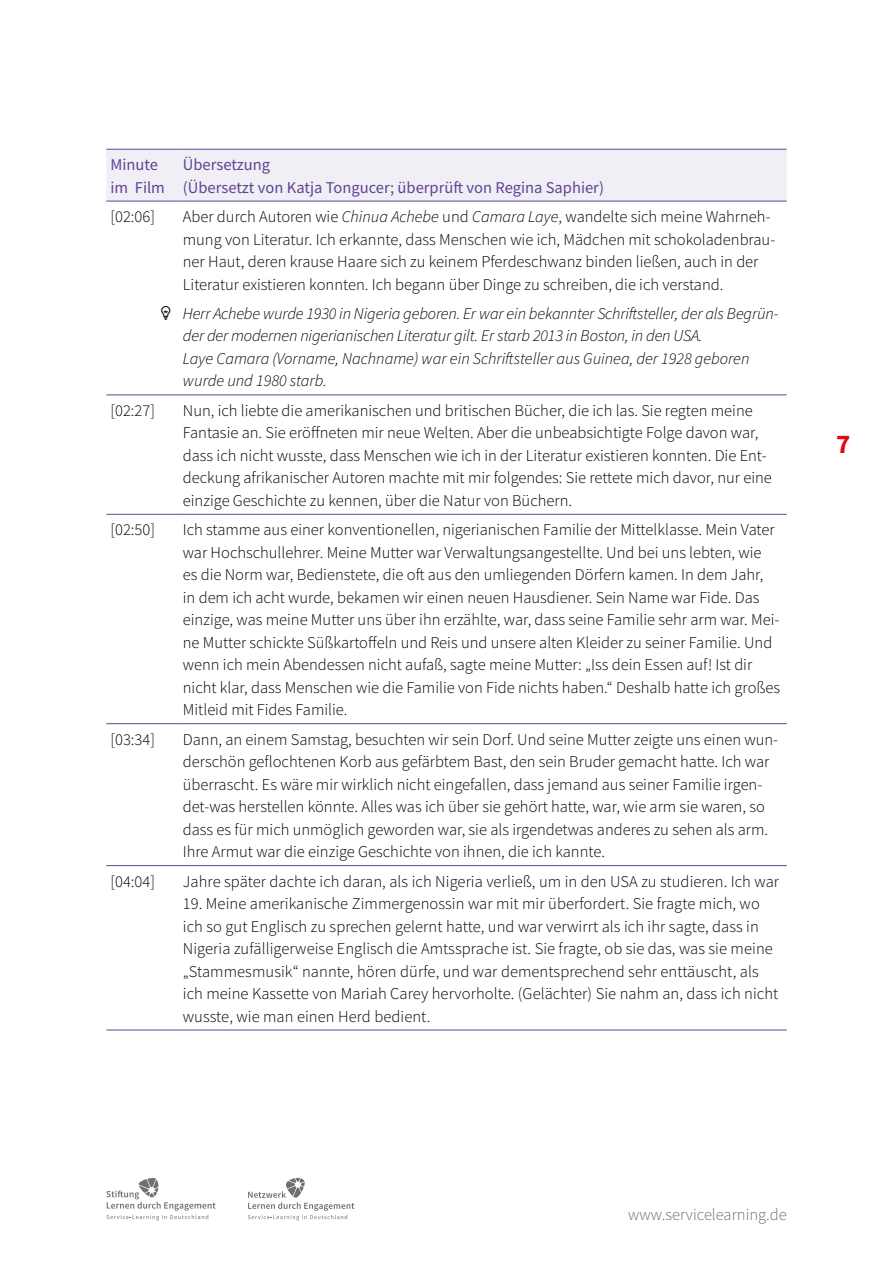
<style>
.page{position:relative;width:893px;height:1263px;background:#fff}
.page>*{position:absolute;margin:0;border:0;box-sizing:border-box;transform-origin:0 0}
.t1{font:700 27px "Source Sans Pro";color:#e30613}
.t2{font:300 16.5px/22.5px "Source Sans Pro";color:#000}
.t3{font:italic 300 16.5px/22.5px "Source Sans Pro";letter-spacing:-.01em;color:#000}
.t4{font:16.5px/22.5px "Source Sans Pro";color:#5f4394}
.t5{font:300 16.5px "Source Sans Pro";color:#706f6f}
.s1{font-style:italic}
</style>
<div class="page">
<svg style="left:106px;top:1178px;width:110px;height:42px"></svg>
<svg style="left:248px;top:1178px;width:106px;height:42px"></svg>
<div style="left:106px;top:150px;width:681px;height:51px;background:#f0eff5"></div>
<hr style="left:106px;top:149px;width:73px;height:1px;background:#5f4394">
<hr style="left:179px;top:149px;width:608px;height:1px;background:#5f4394">
<hr style="left:106px;top:201px;width:73px;height:1px;background:#5f4394">
<hr style="left:179px;top:201px;width:608px;height:1px;background:#5f4394">
<hr style="left:106px;top:394px;width:73px;height:1px;background:#5f4394">
<hr style="left:179px;top:394px;width:608px;height:1px;background:#5f4394">
<hr style="left:106px;top:514px;width:73px;height:1px;background:#5f4394">
<hr style="left:179px;top:514px;width:608px;height:1px;background:#5f4394">
<hr style="left:106px;top:723px;width:73px;height:1px;background:#5f4394">
<hr style="left:179px;top:723px;width:608px;height:1px;background:#5f4394">
<hr style="left:106px;top:865px;width:73px;height:1px;background:#5f4394">
<hr style="left:179px;top:865px;width:608px;height:1px;background:#5f4394">
<hr style="left:106px;top:1029px;width:73px;height:1px;background:#5f4394">
<hr style="left:179px;top:1029px;width:608px;height:1px;background:#5f4394">
<p class="t4" style="left:111px;top:153px;width:56px">Minute im Film</p>
<p class="t4" style="left:183px;top:153px;width:423px">Übersetzung<br>(Übersetzt von Katja Tongucer; überprüft von Regina Saphier)</p>
<p class="t2" style="left:111px;top:205px;width:46px">[02:06]</p>
<p class="t2" style="left:183px;top:205px;width:594px">Aber durch Autoren wie <span class="s1">Chinua Achebe</span> und <span class="s1">Camara Laye</span>, wandelte sich meine Wahrneh&shy;mung von Literatur. Ich erkannte, dass Menschen wie ich, Mädchen mit schokoladenbrau&shy;ner Haut, deren krause Haare sich zu keinem Pferdeschwanz binden ließen, auch in der Literatur existieren konnten. Ich begann über Dinge zu schreiben, die ich verstand.</p>
<p class="t3" style="left:183px;top:302px;width:597px;text-indent:-25px">● Herr Achebe wurde 1930 in Nigeria geboren. Er war ein bekannter Schriftsteller, der als Begrün&shy;der der modernen nigerianischen Literatur gilt. Er starb 2013 in Boston, in den USA.<br>Laye Camara (Vorname, Nachname) war ein Schriftsteller aus Guinea, der 1928 geboren wurde und 1980 starb.</p>
<p class="t2" style="left:111px;top:399px;width:46px">[02:27]</p>
<p class="t2" style="left:183px;top:399px;width:591px">Nun, ich liebte die amerikanischen und britischen Bücher, die ich las. Sie regten meine Fantasie an. Sie eröffneten mir neue Welten. Aber die unbeabsichtigte Folge davon war, dass ich nicht wusste, dass Menschen wie ich in der Literatur existieren konnten. Die Ent&shy;deckung afrikanischer Autoren machte mit mir folgendes: Sie rettete mich davor, nur eine einzige Geschichte zu kennen, über die Natur von Büchern.</p>
<p class="t2" style="left:111px;top:518px;width:46px">[02:50]</p>
<p class="t2" style="left:183px;top:518px;width:599px">Ich stamme aus einer konventionellen, nigerianischen Familie der Mittelklasse. Mein Vater war Hochschullehrer. Meine Mutter war Verwaltungsangestellte. Und bei uns lebten, wie es die Norm war, Bedienstete, die oft aus den umliegenden Dörfern kamen. In dem Jahr, in dem ich acht wurde, bekamen wir einen neuen Hausdiener. Sein Name war Fide. Das einzige, was meine Mutter uns über ihn erzählte, war, dass seine Familie sehr arm war. Mei&shy;ne Mutter schickte Süßkartoffeln und Reis und unsere alten Kleider zu seiner Familie. Und wenn ich mein Abendessen nicht aufaß, sagte meine Mutter: „Iss dein Essen auf! Ist dir nicht klar, dass Menschen wie die Familie von Fide nichts haben.“ Deshalb hatte ich großes Mitleid mit Fides Familie.</p>
<p class="t2" style="left:111px;top:728px;width:46px">[03:34]</p>
<p class="t2" style="left:183px;top:728px;width:597px">Dann, an einem Samstag, besuchten wir sein Dorf. Und seine Mutter zeigte uns einen wun&shy;derschön geflochtenen Korb aus gefärbtem Bast, den sein Bruder gemacht hatte. Ich war überrascht. Es wäre mir wirklich nicht eingefallen, dass jemand aus seiner Familie irgen&shy;det-was herstellen könnte. Alles was ich über sie gehört hatte, war, wie arm sie waren, so dass es für mich unmöglich geworden war, sie als irgendetwas anderes zu sehen als arm.<br>Ihre Armut war die einzige Geschichte von ihnen, die ich kannte.</p>
<p class="t2" style="left:111px;top:870px;width:46px">[04:04]</p>
<p class="t2" style="left:183px;top:870px;width:598px">Jahre später dachte ich daran, als ich Nigeria verließ, um in den USA zu studieren. Ich war</p>
<p class="t2" style="left:183px;top:892px;width:597px">19. Meine amerikanische Zimmergenossin war mit mir überfordert. Sie fragte mich, wo ich so gut Englisch zu sprechen gelernt hatte, und war verwirrt als ich ihr sagte, dass in Nigeria zufälligerweise Englisch die Amtssprache ist. Sie fragte, ob sie das, was sie meine „Stammesmusik“ nannte, hören dürfe, und war dementsprechend sehr enttäuscht, als ich meine Kassette von Mariah Carey hervorholte. (Gelächter) Sie nahm an, dass ich nicht wusste, wie man einen Herd bedient.</p>
<h1 class="t1" style="left:836px;top:426px;width:16px">7</h1>
<p class="t5" style="left:628px;top:1205px;width:160px">www.servicelearning.de</p>
</div>
